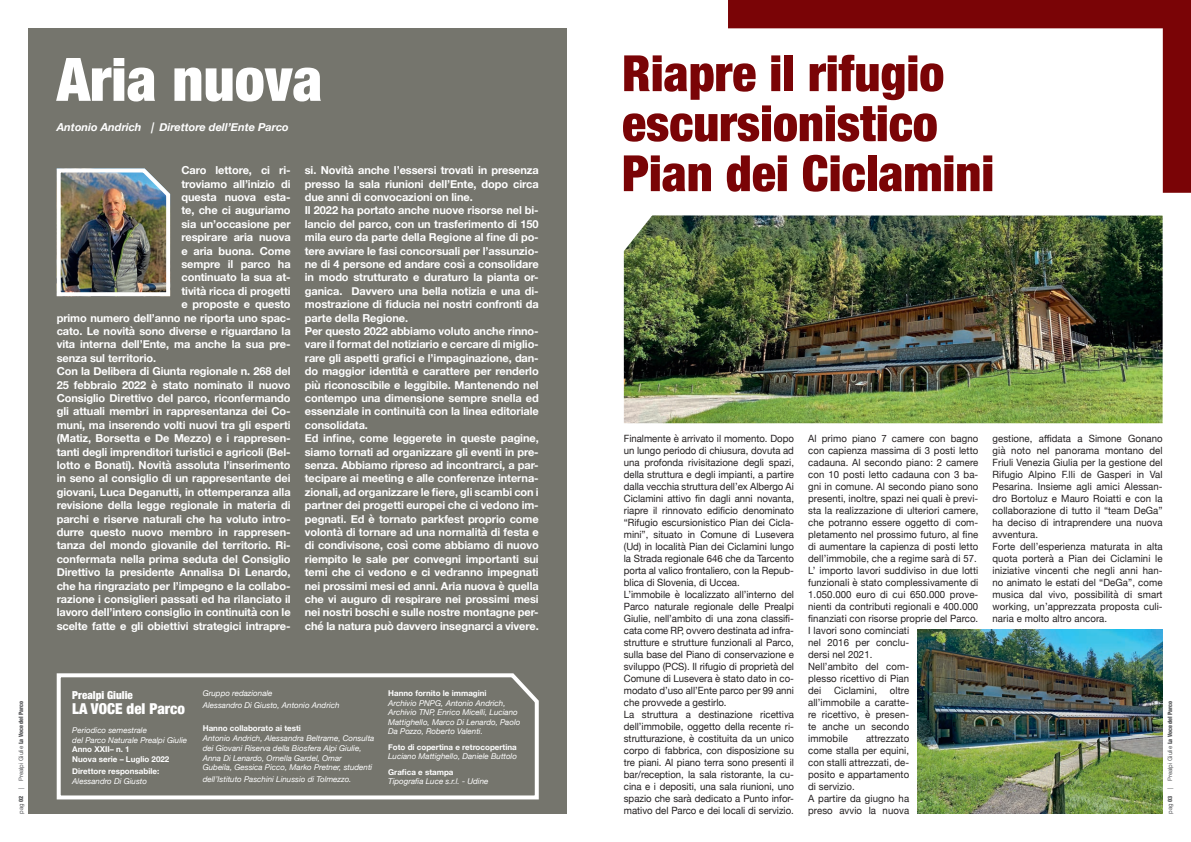
<style>
.page{position:relative;width:1191px;height:842px;background:#fff}
.page>*{position:absolute;margin:0;border:0;box-sizing:border-box;transform-origin:0 0}
.t1{font:900 condensed 60px "Helvetica Neue";color:#fff}
.t2{font:900 condensed 50px/50px "Helvetica Neue";color:#7a0406}
.t3{font:900 condensed 15px "Helvetica Neue";color:#fff}
.t4{font:700 11px/13.4px "Helvetica Neue";letter-spacing:-.01em;color:#fff;text-align:justify}
.t5{font:italic 700 11px "Helvetica Neue";color:#fff}
.t6{font:900 condensed 11px "Helvetica Neue";color:#fff}
.t7{font:10px/12px "Helvetica Neue";letter-spacing:.01em;color:#231f20;text-align:justify;scale:.96 1}
.t8{font:italic 8px/9.8px "Helvetica Neue";color:#fff}
.t9{font:700 8px "Helvetica Neue";color:#fff}
.t10{font:6px "Helvetica Neue";color:#57585a}
.s1{font-weight:900;font-stretch:condensed}
</style>
<div class="page">
<div style="left:28px;top:28px;width:539px;height:786px;background:#75756d"></div>
<svg style="left:56px;top:673px;width:483px;height:127px"></svg>
<img style="left:624px;top:215px;width:538px;height:208px">
<img style="left:56px;top:168px;width:115px;height:129px">
<svg style="left:728px;top:0;width:463px;height:193px"></svg>
<img style="left:917px;top:629px;width:245px;height:185px">
<p class="t1" style="left:57px;top:30px;width:267px">Aria nuova</p>
<p class="t2" style="left:622px;top:46px;width:324px">Riapre il rifugio escursionistico</p>
<p class="t2" style="left:622px;top:146px;width:374px">Pian dei Ciclamini</p>
<p class="t5" style="left:57px;top:119px;width:233px">Antonio Andrich | Direttore dell’Ente Parco</p>
<p class="t4" style="left:305px;top:164px;width:235px">si. Novità anche l’essersi trovati in presenza presso la sala riunioni dell’Ente, dopo circa due anni di convocazioni on line.</p>
<p class="t4" style="left:305px;top:204px;width:235px">Il 2022 ha portato anche nuove risorse nel bi&shy;lancio del parco, con un trasferimento di 150 mila euro da parte della Regione al fine di po&shy;tere avviare le fasi concorsuali per l’assunzio&shy;ne di 4 persone ed andare così a consolidare in modo strutturato e duraturo la pianta or&shy;ganica. Davvero una bella notizia e una di&shy;mostrazione di fiducia nei nostri confronti da parte della Regione.</p>
<p class="t4" style="left:305px;top:325px;width:235px">Per questo 2022 abbiamo voluto anche rinno&shy;vare il format del notiziario e cercare di miglio&shy;rare gli aspetti grafici e l’impaginazione, dan&shy;do maggior identità e carattere per renderlo più riconoscibile e leggibile. Mantenendo nel contempo una dimensione sempre snella ed essenziale in continuità con la linea editoriale consolidata.</p>
<p class="t4" style="left:305px;top:432px;width:235px">Ed infine, come leggerete in queste pagine, siamo tornati ad organizzare gli eventi in pre&shy;senza. Abbiamo ripreso ad incontrarci, a par&shy;tecipare ai meeting e alle conferenze interna&shy;zionali, ad organizzare le fiere, gli scambi con i partner dei progetti europei che ci vedono im&shy;pegnati. Ed è tornato parkfest proprio come volontà di tornare ad una normalità di festa e di condivisone, così come abbiamo di nuovo riempito le sale per convegni importanti sui temi che ci vedono e ci vedranno impegnati nei prossimi mesi ed anni. Aria nuova è quella che vi auguro di respirare nei prossimi mesi nei nostri boschi e sulle nostre montagne per&shy;ché la natura può davvero insegnarci a vivere.</p>
<p class="t7" style="left:624px;top:433px;width:179px">Finalmente è arrivato il momento. Dopo un lungo periodo di chiusura, dovuta ad una profonda rivisitazione degli spazi, della struttura e degli impianti, a partire dalla vecchia struttura dell’ex Albergo Ai Ciclamini attivo fin dagli anni novanta, riapre il rinnovato edificio denominato “Rifugio escursionistico Pian dei Cicla&shy;mini”, situato in Comune di Lusevera (Ud) in località Pian dei Ciclamini lungo la Strada regionale 646 che da Tarcento porta al valico frontaliero, con la Repub&shy;blica di Slovenia, di Uccea.</p>
<p class="t4" style="left:181px;top:164px;width:111px">Caro lettore, ci ri-</p>
<p class="t4" style="left:181px;top:177px;width:111px">troviamo all’inizio di</p>
<p class="t4" style="left:181px;top:191px;width:111px">questa nuova esta-</p>
<p class="t4" style="left:181px;top:204px;width:111px">te, che ci auguriamo</p>
<p class="t4" style="left:181px;top:218px;width:111px">sia un’occasione per</p>
<p class="t4" style="left:181px;top:231px;width:111px">respirare aria nuova</p>
<p class="t4" style="left:181px;top:244px;width:111px">e aria buona. Come</p>
<p class="t4" style="left:181px;top:258px;width:111px">sempre il parco ha</p>
<p class="t4" style="left:181px;top:271px;width:111px">continuato la sua at-</p>
<p class="t4" style="left:181px;top:285px;width:111px">tività ricca di progetti</p>
<p class="t4" style="left:181px;top:298px;width:111px">e proposte e questo</p>
<p class="t4" style="left:57px;top:311px;width:235px">primo numero dell’anno ne riporta uno spac-</p>
<p class="t4" style="left:57px;top:325px;width:235px">cato. Le novità sono diverse e riguardano la</p>
<p class="t4" style="left:57px;top:338px;width:235px">vita interna dell’Ente, ma anche la sua pre-</p>
<p class="t4" style="left:57px;top:351px;width:101px">senza sul territorio.</p>
<p class="t4" style="left:57px;top:365px;width:235px">Con la Delibera di Giunta regionale n. 268 del 25 febbraio 2022 è stato nominato il nuovo Consiglio Direttivo del parco, riconfermando gli attuali membri in rappresentanza dei Co&shy;muni, ma inserendo volti nuovi tra gli esperti (Matiz, Borsetta e De Mezzo) e i rappresen&shy;tanti degli imprenditori turistici e agricoli (Bel&shy;lotto e Bonati). Novità assoluta l’inserimento in seno al consiglio di un rappresentante dei giovani, Luca Deganutti, in ottemperanza alla revisione della legge regionale in materia di parchi e riserve naturali che ha voluto intro&shy;durre questo nuovo membro in rappresen&shy;tanza del mondo giovanile del territorio. Ri&shy;confermata nella prima seduta del Consiglio Direttivo la presidente Annalisa Di Lenardo, che ha ringraziato per l’impegno e la collabo&shy;razione i consiglieri passati ed ha rilanciato il lavoro dell’intero consiglio in continuità con le scelte fatte e gli obiettivi strategici intrapre-</p>
<p class="t7" style="left:992px;top:433px;width:179px">gestione, affidata a Simone Gonano già noto nel panorama montano del Friuli Venezia Giulia per la gestione del Rifugio Alpino F.lli de Gasperi in Val Pesarina. Insieme agli amici Alessan&shy;dro Bortoluz e Mauro Roiatti e con la collaborazione di tutto il “team DeGa” ha deciso di intraprendere una nuova avventura.</p>
<p class="t7" style="left:992px;top:541px;width:179px">Forte dell’esperienza maturata in alta quota porterà a Pian dei Ciclamini le iniziative vincenti che negli anni han&shy;no animato le estati del “DeGa”, come musica dal vivo, possibilità di smart working, un’apprezzata proposta culi&shy;naria e molto altro ancora.</p>
<p class="t7" style="left:808px;top:433px;width:179px">Al primo piano 7 camere con bagno con capienza massima di 3 posti letto cadauna. Al secondo piano: 2 camere con 10 posti letto cadauna con 3 ba&shy;gni in comune. Al secondo piano sono presenti, inoltre, spazi nei quali è previ&shy;sta la realizzazione di ulteriori camere, che potranno essere oggetto di com&shy;pletamento nel prossimo futuro, al fine di aumentare la capienza di posti letto dell’immobile, che a regime sarà di 57.</p>
<p class="t7" style="left:808px;top:565px;width:179px;text-align:left">L’ importo lavori suddiviso in due lotti funzionali è stato complessivamente di<br>1.050.000 euro di cui 650.000 prove&shy;nienti da contributi regionali e 400.000 finanziati con risorse proprie del Parco.<br>I lavori sono cominciati<br>nel 2016 per conclu-<br>dersi nel 2021.</p>
<p class="t7" style="left:808px;top:661px;width:107px">Nell’ambito del com&shy;plesso ricettivo di Pian dei</p>
<p class="t7" style="left:624px;top:589px;width:179px">L’immobile è localizzato all’interno del Parco naturale regionale delle Prealpi Giulie, nell’ambito di una zona classifi&shy;cata come RP, ovvero destinata ad infra&shy;strutture e strutture funzionali al Parco, sulla base del Piano di conservazione e sviluppo (PCS). Il rifugio di proprietà del Comune di Lusevera è stato dato in co&shy;modato d’uso all’Ente parco per 99 anni che provvede a gestirlo.</p>
<p class="t7" style="left:624px;top:709px;width:179px">La struttura a destinazione ricettiva dell’immobile, oggetto della recente ri&shy;strutturazione, è costituita da un unico corpo di fabbrica, con disposizione su tre piani. Al piano terra sono presenti il bar/reception, la sala ristorante, la cu&shy;cina e i depositi, una sala riunioni, uno spazio che sarà dedicato a Punto infor&shy;mativo del Parco e dei locali di servizio.</p>
<p class="t7" style="left:834px;top:685px;width:46px">Ciclamini,</p>
<p class="t7" style="left:808px;top:685px;width:107px;text-indent:82px">oltre all’immobile a caratte&shy;re ricettivo, è presen&shy;te anche un secondo immobile</p>
<p class="t8" style="left:203px;top:688px;width:71px">Gruppo redazionale</p>
<p class="t8" style="left:203px;top:700px;width:138px">Alessandro Di Giusto, Antonio Andrich</p>
<p class="t9" style="left:203px;top:722px;width:100px">Hanno collaborato ai testi</p>
<p class="t8" style="left:203px;top:734px;width:173px">Antonio Andrich, Alessandra Beltrame, Consulta dei Giovani Riserva della Biosfera Alpi Giulie, Anna Di Lenardo, Ornella Gardel, Omar<br>Gubeila, Gessica Picco, Marko Pretner, studenti</p>
<p class="t8" style="left:203px;top:775px;width:150px">dell’Istituto Paschini Linussio di Tolmezzo.</p>
<p class="t9" style="left:388px;top:687px;width:100px">Hanno fornito le immagini</p>
<p class="t8" style="left:388px;top:698px;width:134px">Archivio PNPG, Antonio Andrich, Archivio TNP, Enrico Micelli, Luciano Mattighello, Marco Di Lenardo, Paolo Da Pozzo, Roberto Valenti.</p>
<p class="t9" style="left:388px;top:740px;width:130px">Foto di copertina e retrocopertina</p>
<p class="t8" style="left:388px;top:752px;width:130px">Luciano Mattighello, Daniele Buttolo</p>
<p class="t9" style="left:388px;top:765px;width:67px">Grafica e stampa</p>
<p class="t8" style="left:388px;top:777px;width:102px">Tipografia Luce s.r.l. - Udine</p>
<p class="t6" style="left:72px;top:686px;width:62px">Prealpi Giulie</p>
<p class="t3" style="left:72px;top:696px;width:114px">LA VOCE del Parco</p>
<p class="t8" style="left:72px;top:726px;width:76px">Periodico semestrale</p>
<p class="t8" style="left:72px;top:735px;width:116px">del Parco Naturale Prealpi Giulie</p>
<p class="t9" style="left:72px;top:743px;width:59px">Anno XXII– n. 1</p>
<p class="t9" style="left:72px;top:753px;width:99px">Nuova serie – Luglio 2022</p>
<p class="t9" style="left:72px;top:765px;width:88px">Direttore responsabile:</p>
<p class="t8" style="left:72px;top:777px;width:76px">Alessandro Di Giusto</p>
<p class="t10" style="left:17px;top:814px;width:115px;rotate:-90deg">pag <span class="s1">02</span> | Prealpi Giulie <span class="s1">La Voce del Parco</span></p>
<p class="t10" style="left:1165px;top:814px;width:115px;rotate:-90deg">pag <span class="s1">03</span> | Prealpi Giulie <span class="s1">La Voce del Parco</span></p>
<p class="t7" style="left:808px;top:733px;width:107px;text-indent:58px">attrezzato come stalla per equini, con stalli attrezzati, de&shy;posito e appartamento di servizio.</p>
<p class="t7" style="left:808px;top:793px;width:107px">A partire da giugno ha preso avvio la nuova</p>
</div>
